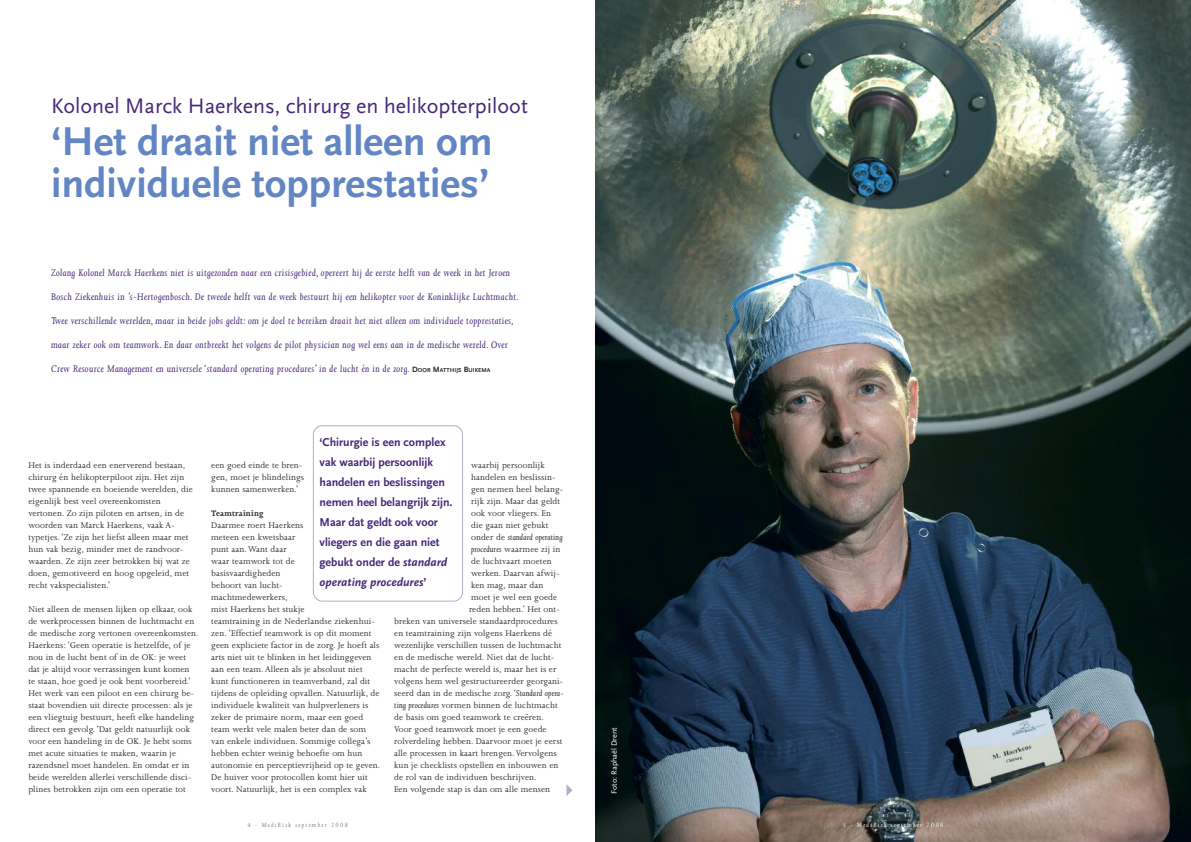
<style>
.page{position:relative;width:1191px;height:842px;background:#fff}
.page>*{position:absolute;margin:0;border:0;box-sizing:border-box;transform-origin:0 0}
.t1{font:700 42px/42px "Scala Sans";color:#6286c3}
.t2{font:22px "Scala Sans";color:#462778}
.t3{font:700 12px/20px "Scala Sans";color:#462778}
.t4{font:italic 11px/24px "Joanna";letter-spacing:.03em;color:#462778}
.t5{font:9.5px/12px "Joanna";letter-spacing:.01em;color:#272627}
.t6{font:italic 9.5px "Joanna";letter-spacing:.01em;color:#272627}
.t7{font:700 9px "Joanna";letter-spacing:.02em;color:#272627}
.t8{font:8px "Scala Sans";color:#fff}
.t9{font:italic 7px "Joanna";letter-spacing:.185em;color:#fff}
.t10{font:italic 7px "Joanna";letter-spacing:.185em;color:#7d7d7d}
.s1{font-family:"Scala Sans";font-weight:700;font-style:normal;font-size:8px;color:#272627}
.s2{font-family:"Scala Sans";font-weight:700;font-style:normal;font-size:6px;color:#272627}
.s3{font-style:italic}
.s4{font-style:normal}
</style>
<div class="page">
<img style="left:595px;top:0;width:596px;height:842px">
<svg style="left:566px;top:784px;width:6px;height:12px"></svg>
<svg style="left:313px;top:425px;width:150px;height:177px"></svg>
<h2 class="t2" style="left:51px;top:92px;width:478px">Kolonel Marck Haerkens, chirurg en helikopterpiloot</h2>
<h1 class="t1" style="left:51px;top:119px;width:443px">‘Het draait niet alleen om individuele topprestaties’</h1>
<p class="t4" style="left:51px;top:261px;width:469px">Zolang Kolonel Marck Haerkens niet is uitgezonden naar een crisisgebied, opereert hij de eerste helft van de week in het Jeroen Bosch Ziekenhuis in ’s-Hertogenbosch. De tweede helft van de week bestuurt hij een helikopter voor de Koninklijke Luchtmacht.<br>Twee verschillende werelden, maar in beide jobs geldt: om je doel te bereiken draait het niet alleen om individuele topprestaties, maar zeker ook om teamwork. En daar ontbreekt het volgens de pilot physician nog wel eens aan in de medische wereld. Over Crew Resource Management en universele ‘standard operating procedures’ in de lucht én in de zorg. <span class="s1">D</span><span class="s2">OOR</span> <span class="s1">M</span><span class="s2">ATTHIJS</span> <span class="s1">B</span><span class="s2">UIKEMA</span></p>
<p class="t5" style="left:28px;top:460px;width:166px">Het is inderdaad een enerverend bestaan, chirurg én helikopterpiloot zijn. Het zijn twee spannende en boeiende werelden, die eigenlijk best veel overeenkomsten vertonen. Zo zijn piloten en artsen, in de woorden van Marck Haerkens, vaak A&shy;typetjes.‘Ze zijn het liefst alleen maar met hun vak bezig, minder met de randvoor&shy;waarden. Ze zijn zeer betrokken bij wat ze doen, gemotiveerd en hoog opgeleid, met recht vakspecialisten.’</p>
<p class="t5" style="left:28px;top:604px;width:172px">Niet alleen de mensen lijken op elkaar, ook de werkprocessen binnen de luchtmacht en de medische zorg vertonen overeenkomsten.<br>Haerkens:‘Geen operatie is hetzelfde, of je nou in de lucht bent of in de OK: je weet dat je altijd voor verrassingen kunt komen te staan, hoe goed je ook bent voorbereid.’ Het werk van een piloot en een chirurg be&shy;staat bovendien uit directe processen: als je een vliegtuig bestuurt, heeft elke handeling direct een gevolg.‘Dat geldt natuurlijk ook voor een handeling in de OK. Je hebt soms met acute situaties te maken, waarin je razendsnel moet handelen. En omdat er in beide werelden allerlei verschillende disci&shy;plines betrokken zijn om een operatie tot</p>
<p class="t3" style="left:319px;top:432px;width:134px">‘Chirurgie is een complex vak waarbij persoonlijk handelen en beslissingen nemen heel belangrijk zijn.<br>Maar dat geldt ook voor vliegers en die gaan niet gebukt onder de <span class="s3">standard operating procedures</span>’</p>
<p class="t5" style="left:211px;top:460px;width:94px">een goed einde te bren&shy;gen, moet je blindelings kunnen samenwerken.’</p>
<p class="t7" style="left:211px;top:510px;width:54px">Teamtraining</p>
<p class="t5" style="left:211px;top:520px;width:170px">Daarmee roert Haerkens<br>meteen een kwetsbaar<br>punt aan.Want daar<br>waar teamwork tot de<br>basisvaardigheden<br>behoort van lucht-<br>machtmedewerkers,<br>mist Haerkens het stukje<br>teamtraining in de Nederlandse ziekenhui&shy;zen. ‘Effectief teamwork is op dit moment geen expliciete factor in de zorg. Je hoeft als arts niet uit te blinken in het leidinggeven aan een team. Alleen als je absoluut niet kunt functioneren in teamverband, zal dit tijdens de opleiding opvallen. Natuurlijk, de individuele kwaliteit van hulpverleners is zeker de primaire norm, maar een goed team werkt vele malen beter dan de som van enkele individuen. Sommige collega’s hebben echter weinig behoefte om hun autonomie en perceptievrijheid op te geven.<br>De huiver voor protocollen komt hier uit voort. Natuurlijk, het is een complex vak</p>
<p class="t5" style="left:471px;top:460px;width:75px">waarbij persoonlijk</p>
<p class="t5" style="left:471px;top:472px;width:86px">handelen en beslissin-</p>
<p class="t5" style="left:471px;top:484px;width:94px">gen nemen heel belang-</p>
<p class="t5" style="left:471px;top:496px;width:91px">rijk zijn. Maar dat geldt</p>
<p class="t5" style="left:471px;top:508px;width:81px">ook voor vliegers. En</p>
<p class="t5" style="left:471px;top:520px;width:79px">die gaan niet gebukt</p>
<p class="t6" style="left:471px;top:534px;width:93px"><span class="s4">onder de</span> standard operating</p>
<p class="t5" style="left:471px;top:544px;width:91px"><span class="s3">procedures</span> waarmee zij in</p>
<p class="t5" style="left:471px;top:556px;width:82px">de luchtvaart moeten</p>
<p class="t5" style="left:471px;top:568px;width:90px">werken. Daarvan afwij-</p>
<p class="t5" style="left:471px;top:580px;width:74px">ken mag, maar dan</p>
<p class="t5" style="left:471px;top:592px;width:88px">moet je wel een goede</p>
<p class="t5" style="left:469px;top:604px;width:92px">reden hebben.’ Het ont-</p>
<p class="t5" style="left:394px;top:616px;width:165px">breken van universele standaardprocedures</p>
<p class="t5" style="left:394px;top:628px;width:159px">en teamtraining zijn volgens Haerkens dé</p>
<p class="t5" style="left:394px;top:640px;width:169px">wezenlijke verschillen tussen de luchtmacht</p>
<p class="t5" style="left:394px;top:652px;width:162px">en de medische wereld. Niet dat de lucht-</p>
<p class="t5" style="left:394px;top:664px;width:164px">macht de perfecte wereld is, maar het is er</p>
<p class="t5" style="left:394px;top:676px;width:170px">volgens hem wel gestructureerder georgani-</p>
<p class="t5" style="left:394px;top:688px;width:171px">seerd dan in de medische zorg.‘<span class="s3">Standard opera-</span></p>
<p class="t5" style="left:394px;top:700px;width:165px"><span class="s3">ting procedures</span> vormen binnen de luchtmacht</p>
<p class="t5" style="left:394px;top:712px;width:151px">de basis om goed teamwork te creëren.</p>
<p class="t5" style="left:394px;top:724px;width:154px">Voor goed teamwork moet je een goede</p>
<p class="t5" style="left:394px;top:736px;width:170px">rolverdeling hebben. Daarvoor moet je eerst</p>
<p class="t5" style="left:394px;top:748px;width:164px">alle processen in kaart brengen.Vervolgens</p>
<p class="t5" style="left:394px;top:760px;width:166px">kun je checklists opstellen en inbouwen en</p>
<p class="t5" style="left:394px;top:772px;width:144px">de rol van de individuen beschrijven.</p>
<p class="t5" style="left:394px;top:784px;width:158px">Een volgende stap is dan om alle mensen</p>
<p class="t10" style="left:247px;top:822px;width:102px">4 - MediRisk september 2008</p>
<p class="t8" style="left:609px;top:794px;width:68px;rotate:-90deg">Foto: Raphaël Drent</p>
<p class="t9" style="left:843px;top:822px;width:102px">5 - MediRisk september 2008</p>
</div>
